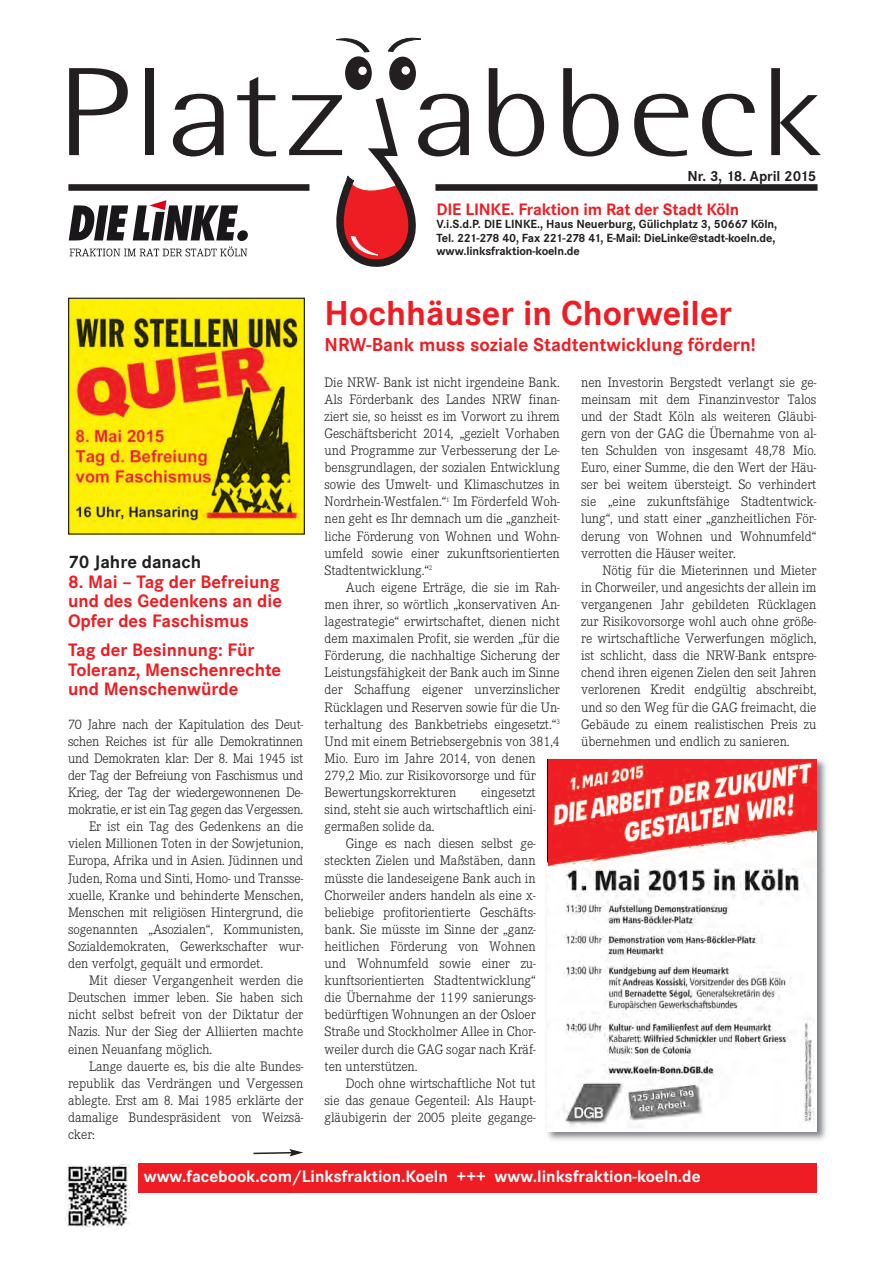
<style>
.page{position:relative;width:893px;height:1263px;background:#fff}
.page>*{position:absolute;margin:0;border:0;box-sizing:border-box;transform-origin:0 0}
.t1{font:700 36px "Corporate S";color:#ee1d23}
.t2{font:700 19.5px "Corporate S";color:#ee1d23}
.t3{font:700 18.75px/19.5px "Corporate S";color:#ee1d23}
.t4{font:700 18.75px "Corporate S";color:#231f20}
.t5{font:700 17.25px "Corporate S";color:#fff}
.t6{font:700 17.25px "Corporate S";letter-spacing:-.01em;color:#ee1d23}
.t7{font:700 15px "Corporate S";color:#231f20}
.t8{font:300 14.25px/17.1px "Corporate E";letter-spacing:-.005em;color:#231f20;text-align:justify}
.t9{font:700 12.3px/13.5px "Corporate S";letter-spacing:-.01em;color:#231f20}
</style>
<div class="page">
<svg style="left:388px;top:38px;width:33px;height:14px"></svg>
<div style="left:346px;top:57px;width:25px;height:32px;background:#231f20;border-radius:50%"></div>
<div style="left:345px;top:56px;width:27px;height:34px;border:1px solid #231f20;border-radius:50%"></div>
<div style="left:390px;top:57px;width:25px;height:32px;background:#231f20;border-radius:50%"></div>
<div style="left:389px;top:57px;width:27px;height:33px;border:1px solid #231f20;border-radius:50%"></div>
<div style="left:358px;top:67px;width:9px;height:8px;border:1px solid #fff;border-radius:50%"></div>
<div style="left:402px;top:66px;width:8px;height:9px;border:1px solid #fff;border-radius:50%"></div>
<svg style="left:336px;top:38px;width:33px;height:14px"></svg>
<svg style="left:69px;top:68px;width:59px;height:87px"></svg>
<div style="left:145px;top:68px;width:8px;height:87px;background:#231f20"></div>
<svg style="left:173px;top:94px;width:51px;height:62px"></svg>
<svg style="left:237px;top:77px;width:39px;height:79px"></svg>
<svg style="left:289px;top:68px;width:255px;height:199px"></svg>
<svg style="left:563px;top:68px;width:56px;height:88px"></svg>
<svg style="left:634px;top:94px;width:54px;height:62px"></svg>
<svg style="left:702px;top:94px;width:53px;height:62px"></svg>
<svg style="left:771px;top:68px;width:50px;height:87px"></svg>
<div style="left:68px;top:184px;width:241px;height:7px;background:#231f20"></div>
<div style="left:435px;top:184px;width:382px;height:7px;background:#231f20"></div>
<div style="left:138px;top:1163px;width:678px;height:30px;background:#ee1d23"></div>
<svg style="left:69px;top:200px;width:179px;height:41px"></svg>
<svg style="left:70px;top:247px;width:177px;height:9px"></svg>
<img style="left:66px;top:1165px;width:63px;height:61px">
<svg style="left:253px;top:1149px;width:50px;height:7px"></svg>
<img style="left:547px;top:759px;width:279px;height:381px">
<img style="left:548px;top:867px;width:267px;height:265px">
<img style="left:549px;top:760px;width:267px;height:107px">
<img style="left:70px;top:300px;width:233px;height:233px">
<div style="left:68px;top:298px;width:237px;height:237px;border:1px solid #231f20"></div>
<p class="t7" style="left:687px;top:167px;width:131px">Nr. 3, 18. April 2015</p>
<p class="t6" style="left:437px;top:199px;width:304px">DIE LINKE. Fraktion im Rat der Stadt Köln</p>
<p class="t9" style="left:437px;top:217px;width:342px">V.i.S.d.P. DIE LINKE., Haus Neuerburg, Gülichplatz 3, 50667 Köln,<br>Tel. 221-278 40, Fax 221-278 41, E-Mail: DieLinke@stadt-koeln.de, www.linksfraktion-koeln.de</p>
<h3 class="t4" style="left:68px;top:551px;width:135px">70 Jahre danach</h3>
<h3 class="t3" style="left:68px;top:571px;width:215px">8. Mai – Tag der Befreiung und des Gedenkens an die<br>Opfer des Faschismus</h3>
<h3 class="t3" style="left:68px;top:640px;width:215px">Tag der Besinnung: Für<br>Toleranz, Menschenrechte und Menschenwürde</h3>
<p class="t8" style="left:68px;top:715px;width:237px">70 Jahre nach der Kapitulation des Deut-</p>
<p class="t8" style="left:68px;top:732px;width:237px">schen Reiches ist für alle Demokratinnen</p>
<p class="t8" style="left:68px;top:749px;width:237px">und Demokraten klar: Der 8. Mai 1945 ist</p>
<p class="t8" style="left:68px;top:766px;width:237px">der Tag der Befreiung von Faschismus und</p>
<p class="t8" style="left:68px;top:783px;width:237px">Krieg, der Tag der wiedergewonnenen De-</p>
<p class="t8" style="left:68px;top:801px;width:237px">mokratie, er ist ein Tag gegen das Vergessen.</p>
<p class="t8" style="left:89px;top:818px;width:215px">Er ist ein Tag des Gedenkens an die</p>
<p class="t8" style="left:68px;top:835px;width:237px">vielen Millionen Toten in der Sowjetunion,</p>
<p class="t8" style="left:68px;top:852px;width:237px">Europa, Afrika und in Asien. Jüdinnen und</p>
<p class="t8" style="left:68px;top:869px;width:237px">Juden, Roma und Sinti, Homo- und Transse-</p>
<p class="t8" style="left:68px;top:886px;width:237px">xuelle, Kranke und behinderte Menschen,</p>
<p class="t8" style="left:68px;top:903px;width:237px">Menschen mit religiösen Hintergrund, die</p>
<p class="t8" style="left:68px;top:920px;width:237px">sogenannten „Asozialen“, Kommunisten,</p>
<p class="t8" style="left:68px;top:937px;width:237px">Sozialdemokraten, Gewerkschafter wur-</p>
<p class="t8" style="left:68px;top:954px;width:197px">den verfolgt, gequält und ermordet.</p>
<p class="t8" style="left:89px;top:972px;width:216px">Mit dieser Vergangenheit werden die</p>
<p class="t8" style="left:68px;top:989px;width:237px">Deutschen immer leben. Sie haben sich</p>
<p class="t8" style="left:68px;top:1006px;width:237px">nicht selbst befreit von der Diktatur der</p>
<p class="t8" style="left:68px;top:1023px;width:237px">Nazis. Nur der Sieg der Alliierten machte</p>
<p class="t8" style="left:68px;top:1040px;width:146px">einen Neuanfang möglich.</p>
<p class="t8" style="left:89px;top:1057px;width:216px">Lange dauerte es, bis die alte Bundes-</p>
<p class="t8" style="left:68px;top:1074px;width:237px">republik das Verdrängen und Vergessen</p>
<p class="t8" style="left:68px;top:1091px;width:237px">ablegte. Erst am 8. Mai 1985 erklärte der</p>
<p class="t8" style="left:68px;top:1108px;width:237px">damalige Bundespräsident von Weizsä-</p>
<p class="t8" style="left:68px;top:1125px;width:29px">cker:</p>
<h1 class="t1" style="left:325px;top:291px;width:409px">Hochhäuser in Chorweiler</h1>
<h2 class="t2" style="left:325px;top:333px;width:432px">NRW-Bank muss soziale Stadtentwicklung fördern!</h2>
<p class="t8" style="left:325px;top:373px;width:237px">Die NRW- Bank ist nicht irgendeine Bank.<br>Als Förderbank des Landes NRW finan&shy;ziert sie, so heisst es im Vorwort zu ihrem Geschäftsbericht 2014, „gezielt Vorhaben und Programme zur Verbesserung der Le&shy;bensgrundlagen, der sozialen Entwicklung sowie des Umwelt- und Klimaschutzes in Nordrhein-Westfalen.“<sup>1</sup> Im Förderfeld Woh&shy;nen geht es Ihr demnach um die „ganzheit&shy;liche Förderung von Wohnen und Wohn&shy;umfeld sowie einer zukunftsorientierten Stadtentwicklung.“<sup>2</sup></p>
<p class="t8" style="left:325px;top:578px;width:237px;text-align:left;text-indent:21px">Auch eigene Erträge, die sie im Rah&shy;men ihrer, so wörtlich „konservativen An&shy;lagestrategie“ erwirtschaftet, dienen nicht dem maximalen Profit, sie werden „für die Förderung, die nachhaltige Sicherung der Leistungsfähigkeit der Bank auch im Sinne der Schaffung eigener unverzinslicher Rücklagen und Reserven sowie für die Un&shy;terhaltung des Bankbetriebs eingesetzt.“<sup>3<br></sup>Und mit einem Betriebsergebnis von 381,4<br>Mio. Euro im Jahre 2014, von denen 279,2 Mio. zur Risikovorsorge und für Bewertungskorrekturen</p>
<p class="t8" style="left:325px;top:783px;width:213px;text-indent:157px">eingesetzt sind, steht sie auch wirtschaftlich eini&shy;germaßen solide da.</p>
<p class="t8" style="left:325px;top:835px;width:213px;text-indent:21px">Ginge es nach diesen selbst ge&shy;steckten Zielen und Maßstäben, dann müsste die landeseigene Bank auch in Chorweiler anders handeln als eine x&shy;beliebige profitorientierte Geschäfts&shy;bank. Sie müsste im Sinne der „ganz&shy;heitlichen Förderung von Wohnen und Wohnumfeld sowie einer zu&shy;kunftsorientierten Stadtentwicklung“ die Übernahme der 1199 sanierungs&shy;bedürftigen Wohnungen an der Osloer Straße und Stockholmer Allee in Chor&shy;weiler durch die GAG sogar nach Kräf&shy;ten unterstützen.</p>
<p class="t8" style="left:325px;top:1074px;width:213px;text-indent:21px">Doch ohne wirtschaftliche Not tut sie das genaue Gegenteil: Als Haupt&shy;gläubigerin der 2005 pleite gegange-</p>
<p class="t8" style="left:581px;top:373px;width:237px">nen Investorin Bergstedt verlangt sie ge&shy;meinsam mit dem Finanzinvestor Talos und der Stadt Köln als weiteren Gläubi&shy;gern von der GAG die Übernahme von al&shy;ten Schulden von insgesamt 48,78 Mio.<br>Euro, einer Summe, die den Wert der Häu&shy;ser bei weitem übersteigt. So verhindert sie „eine zukunftsfähige Stadtentwick&shy;lung“, und statt einer „ganzheitlichen För&shy;derung von Wohnen und Wohnumfeld“ verrotten die Häuser weiter.</p>
<p class="t8" style="left:581px;top:561px;width:237px;text-indent:21px">Nötig für die Mieterinnen und Mieter in Chorweiler, und angesichts der allein im vergangenen Jahr gebildeten Rücklagen zur Risikovorsorge wohl auch ohne größe&shy;re wirtschaftliche Verwerfungen möglich, ist schlicht, dass die NRW-Bank entspre&shy;chend ihren eigenen Zielen den seit Jahren verlorenen Kredit endgültig abschreibt, und so den Weg für die GAG freimacht, die Gebäude zu einem realistischen Preis zu übernehmen und endlich zu sanieren.</p>
<p class="t5" style="left:144px;top:1166px;width:558px">www.facebook.com/Linksfraktion.Koeln +++ www.linksfraktion-koeln.de</p>
</div>
